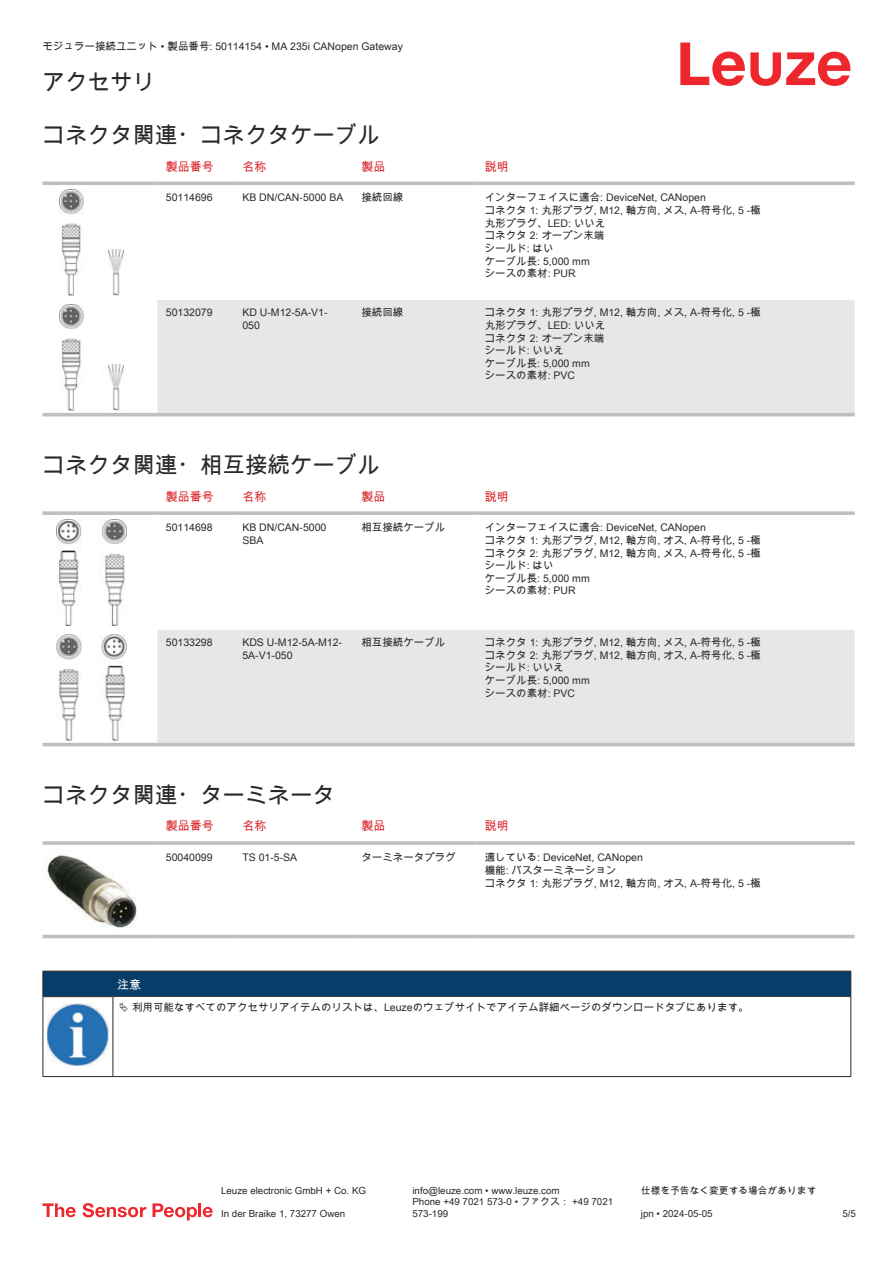
<style>
.page{position:relative;width:893px;height:1263px;background:#fff}
.page>*{position:absolute;margin:0;border:0;box-sizing:border-box;transform-origin:0 0}
.t1{font:22.5px "Arial Unicode MS";color:#2b292a}
.t2{font:12px "Arial Unicode MS";color:#db2a30}
.t3{font:12px "Arial Unicode MS";color:#fff}
.t4{font:10.5px/12.6px "Arial Unicode MS";color:#2b292a}
.t5{font:9.75px/11.7px "Arial Unicode MS";color:#2b292a}
</style>
<div class="page">
<svg style="left:680px;top:43px;width:170px;height:43px"></svg>
<div style="left:157px;top:300px;width:698px;height:113px;background:#e6e7e9"></div>
<svg style="left:43px;top:181px;width:114px;height:4px"></svg>
<svg style="left:157px;top:181px;width:77px;height:4px"></svg>
<svg style="left:234px;top:181px;width:119px;height:4px"></svg>
<svg style="left:353px;top:181px;width:123px;height:4px"></svg>
<svg style="left:476px;top:181px;width:379px;height:4px;background:#c4c6c8"></svg>
<hr style="left:43px;top:413px;width:114px;height:3px;background:#bdbfc1">
<hr style="left:157px;top:413px;width:77px;height:3px;background:#bdbfc1">
<hr style="left:234px;top:413px;width:119px;height:3px;background:#bdbfc1">
<hr style="left:353px;top:413px;width:123px;height:3px;background:#bdbfc1">
<hr style="left:476px;top:413px;width:379px;height:3px;background:#bdbfc1">
<img style="left:59px;top:189px;width:65px;height:107px">
<img style="left:59px;top:304px;width:65px;height:106px">
<svg style="left:43px;top:525px;width:812px;height:222px"></svg>
<div style="left:157px;top:630px;width:698px;height:113px;background:#e6e7e9"></div>
<svg style="left:43px;top:511px;width:114px;height:4px"></svg>
<svg style="left:157px;top:511px;width:77px;height:4px"></svg>
<svg style="left:234px;top:511px;width:119px;height:4px"></svg>
<svg style="left:353px;top:511px;width:123px;height:4px"></svg>
<svg style="left:476px;top:511px;width:379px;height:4px;background:#c3c5c7"></svg>
<hr style="left:43px;top:743px;width:114px;height:3px;background:#bdbfc1">
<hr style="left:157px;top:743px;width:77px;height:3px;background:#bdbfc1">
<hr style="left:234px;top:743px;width:119px;height:3px;background:#bdbfc1">
<hr style="left:353px;top:743px;width:123px;height:3px;background:#bdbfc1">
<hr style="left:476px;top:743px;width:379px;height:3px;background:#bdbfc1">
<img style="left:56px;top:519px;width:70px;height:106px">
<img style="left:56px;top:634px;width:70px;height:106px">
<div style="left:43px;top:934px;width:812px;height:5px;background:#ececed"></div>
<svg style="left:43px;top:841px;width:114px;height:4px"></svg>
<hr style="left:157px;top:841px;width:77px;height:4px;background:#c6c8c9">
<svg style="left:234px;top:841px;width:119px;height:4px"></svg>
<svg style="left:353px;top:841px;width:123px;height:4px"></svg>
<hr style="left:476px;top:841px;width:379px;height:4px;background:#c6c8c9">
<hr style="left:43px;top:935px;width:114px;height:3px;background:#bdbfc1">
<hr style="left:157px;top:935px;width:77px;height:3px;background:#bdbfc1">
<hr style="left:234px;top:935px;width:119px;height:3px;background:#bdbfc1">
<hr style="left:353px;top:935px;width:123px;height:3px;background:#bdbfc1">
<hr style="left:476px;top:935px;width:379px;height:3px;background:#bdbfc1">
<img style="left:44px;top:849px;width:93px;height:79px">
<div style="left:43px;top:971px;width:808px;height:26px;background:#063d69"></div>
<hr style="left:113px;top:996px;width:738px;height:1px;background:#2b292a">
<hr style="left:43px;top:997px;width:1px;height:75px;background:#2b292a">
<hr style="left:113px;top:997px;width:1px;height:75px;background:#2b292a">
<hr style="left:850px;top:997px;width:1px;height:75px;background:#2b292a">
<hr style="left:43px;top:1076px;width:70px;height:1px;background:#2b292a">
<hr style="left:113px;top:1076px;width:738px;height:1px;background:#2b292a">
<img style="left:47px;top:1003px;width:61px;height:63px">
<svg style="left:43px;top:1203px;width:33px;height:14px"></svg>
<svg style="left:83px;top:1203px;width:63px;height:14px"></svg>
<svg style="left:153px;top:1203px;width:44px;height:17px"></svg>
<hr style="left:198px;top:1203px;width:3px;height:14px;background:#ed272d">
<svg style="left:203px;top:1207px;width:10px;height:10px"></svg>
<p class="t4" style="left:43px;top:40px;width:362px">モジュラー接続ユニット • 製品番号: 50114154 • MA 235i CANopen Gateway</p>
<h1 class="t1" style="left:43px;top:66px;width:114px">アクセサリ</h1>
<h1 class="t1" style="left:43px;top:119px;width:339px">コネクタ関連・コネクタケーブル</h1>
<p class="t2" style="left:166px;top:158px;width:49px">製品番号</p>
<p class="t2" style="left:242px;top:158px;width:25px">名称</p>
<p class="t2" style="left:361px;top:158px;width:25px">製品</p>
<p class="t2" style="left:485px;top:158px;width:25px">説明</p>
<p class="t4" style="left:166px;top:191px;width:48px">50114696</p>
<p class="t4" style="left:242px;top:191px;width:102px">KB DN/CAN-5000 BA</p>
<p class="t4" style="left:361px;top:191px;width:43px">接続回線</p>
<p class="t4" style="left:485px;top:191px;width:277px">インターフェイスに適合: DeviceNet, CANopen<br>コネクタ 1: 丸形プラグ, M12, 軸方向, メス, A-符号化, 5 -極丸形プラグ、LED: いいえ<br>コネクタ 2: オープン末端<br>シールド: はい<br>ケーブル長: 5,000 mm<br>シースの素材: PUR</p>
<p class="t4" style="left:166px;top:306px;width:48px">50132079</p>
<p class="t4" style="left:242px;top:306px;width:87px">KD U-M12-5A-V1-<br>050</p>
<p class="t4" style="left:361px;top:306px;width:43px">接続回線</p>
<p class="t4" style="left:485px;top:306px;width:277px">コネクタ 1: 丸形プラグ, M12, 軸方向, メス, A-符号化, 5 -極丸形プラグ、LED: いいえ<br>コネクタ 2: オープン末端<br>シールド: いいえ<br>ケーブル長: 5,000 mm<br>シースの素材: PVC</p>
<h1 class="t1" style="left:43px;top:449px;width:339px">コネクタ関連・相互接続ケーブル</h1>
<p class="t2" style="left:166px;top:488px;width:49px">製品番号</p>
<p class="t2" style="left:242px;top:488px;width:25px">名称</p>
<p class="t2" style="left:361px;top:488px;width:25px">製品</p>
<p class="t2" style="left:485px;top:488px;width:25px">説明</p>
<p class="t4" style="left:166px;top:521px;width:48px">50114698</p>
<p class="t4" style="left:242px;top:521px;width:86px">KB DN/CAN-5000<br>SBA</p>
<p class="t4" style="left:361px;top:521px;width:85px">相互接続ケーブル</p>
<p class="t4" style="left:485px;top:521px;width:277px">インターフェイスに適合: DeviceNet, CANopen<br>コネクタ 1: 丸形プラグ, M12, 軸方向, オス, A-符号化, 5 -極コネクタ 2: 丸形プラグ, M12, 軸方向, メス, A-符号化, 5 -極シールド: はい<br>ケーブル長: 5,000 mm<br>シースの素材: PUR</p>
<p class="t4" style="left:166px;top:636px;width:48px">50133298</p>
<p class="t4" style="left:242px;top:636px;width:101px">KDS U-M12-5A-M12-<br>5A-V1-050</p>
<p class="t4" style="left:361px;top:636px;width:85px">相互接続ケーブル</p>
<p class="t4" style="left:485px;top:636px;width:277px">コネクタ 1: 丸形プラグ, M12, 軸方向, メス, A-符号化, 5 -極コネクタ 2: 丸形プラグ, M12, 軸方向, オス, A-符号化, 5 -極シールド: いいえ<br>ケーブル長: 5,000 mm<br>シースの素材: PVC</p>
<h1 class="t1" style="left:43px;top:779px;width:294px">コネクタ関連・ターミネータ</h1>
<p class="t2" style="left:166px;top:817px;width:49px">製品番号</p>
<p class="t2" style="left:242px;top:817px;width:25px">名称</p>
<p class="t2" style="left:361px;top:817px;width:25px">製品</p>
<p class="t2" style="left:485px;top:817px;width:25px">説明</p>
<p class="t4" style="left:166px;top:851px;width:48px">50040099</p>
<p class="t4" style="left:242px;top:851px;width:56px">TS 01-5-SA</p>
<p class="t4" style="left:361px;top:851px;width:96px">ターミネータプラグ</p>
<p class="t4" style="left:485px;top:851px;width:277px">適している: DeviceNet, CANopen<br>機能: バスターミネーション<br>コネクタ 1: 丸形プラグ, M12, 軸方向, オス, A-符号化, 5 -極</p>
<p class="t3" style="left:117px;top:976px;width:25px">注意</p>
<p class="t4" style="left:132px;top:1001px;width:618px">利用可能なすべてのアクセサリアイテムのリストは、Leuzeのウェブサイトでアイテム詳細ページのダウンロードタブにあります。</p>
<p class="t5" style="left:221px;top:1184px;width:146px">Leuze electronic GmbH + Co. KG</p>
<p class="t5" style="left:412px;top:1184px;width:149px">info@leuze.com • www.leuze.com</p>
<p class="t5" style="left:641px;top:1184px;width:177px">仕様を予告なく変更する場合があります</p>
<p class="t5" style="left:221px;top:1207px;width:126px">In der Braike 1, 73277 Owen</p>
<p class="t5" style="left:412px;top:1196px;width:202px">Phone +49 7021 573-0 • ファクス： +49 7021<br>573-199</p>
<p class="t5" style="left:641px;top:1207px;width:73px">jpn • 2024-05-05</p>
<p class="t5" style="left:842px;top:1207px;width:15px">5/5</p>
</div>
